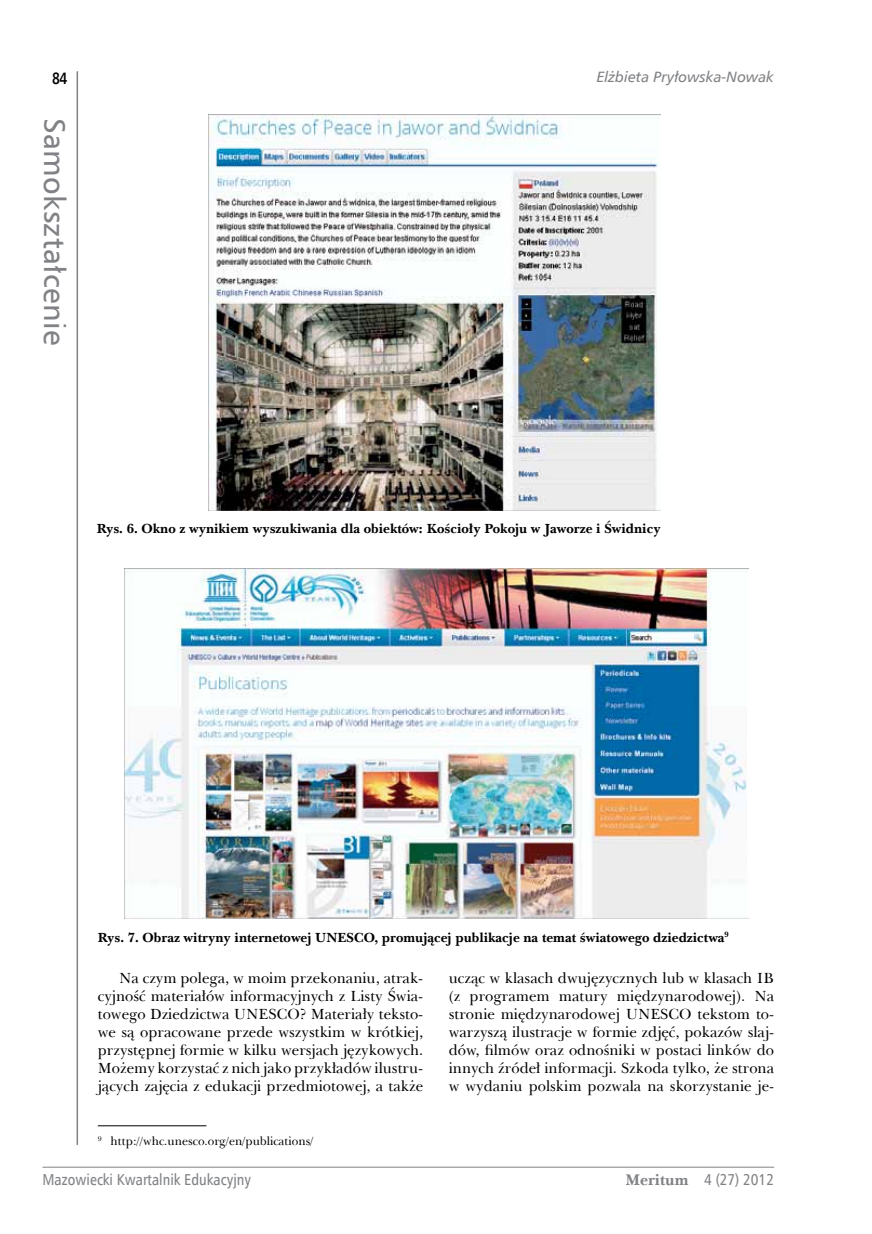
<style>
.page{position:relative;width:872px;height:1234px;background:#fff}
.page>*{position:absolute;margin:0;border:0;box-sizing:border-box;transform-origin:0 0}
.t1{font:30px "Humnst 777 EU";letter-spacing:.01em;color:#808285}
.t2{font:700 16.5px "Humnst 777 EU";color:#000;scale:.8 1}
.t3{font:15.75px "Humnst 777 Cn EU";color:#808285}
.t4{font:15px/18px "Baskerville EU";color:#000;text-align:justify}
.t5{font:italic 15px "Humnst 777 EU";color:#808285}
.t6{font:700 13.5px "Baskerville EU";color:#000}
.t7{font:12px "Baskerville EU";color:#000}
.s1{font-family:"Baskerville EU";font-weight:700}
</style>
<div class="page">
<hr style="left:77px;top:71px;width:1px;height:1073px;background:#808285">
<hr style="left:43px;top:1166px;width:731px;height:1px;background:#808285">
<img style="left:124px;top:568px;width:624px;height:350px">
<img style="left:208px;top:115px;width:452px;height:395px">
<hr style="left:98px;top:1125px;width:108px;height:1px;background:#000">
<p class="t2" style="left:52px;top:67px;width:20px">84</p>
<h1 class="t1" style="left:73px;top:118px;width:228px;rotate:90deg">Samokształcenie</h1>
<p class="t5" style="left:597px;top:67px;width:179px">Elżbieta Pryłowska-Nowak</p>
<p class="t6" style="left:97px;top:520px;width:565px">Rys. 6. Okno z wynikiem wyszukiwania dla obiektów: Kościoły Pokoju w Jaworze i Świdnicy</p>
<p class="t6" style="left:98px;top:928px;width:632px">Rys. 7. Obraz witryny internetowej UNESCO, promującej publikacje na temat światowego dziedzictwa<sup>9</sup></p>
<p class="t4" style="left:98px;top:968px;width:327px;text-indent:21px">Na czym polega, w moim przekonaniu, atrak&shy;cyjność materiałów informacyjnych z Listy Świa&shy;towego Dziedzictwa UNESCO? Materiały teksto&shy;we są opracowane przede wszystkim w krótkiej, przystępnej formie w kilku wersjach językowych.<br>Możemy korzystać z nich jako przykładów ilustru&shy;jących zajęcia z edukacji przedmiotowej, a także</p>
<p class="t4" style="left:449px;top:968px;width:327px">ucząc w klasach dwujęzycznych lub w klasach IB (z programem matury międzynarodowej). Na stronie międzynarodowej UNESCO tekstom to&shy;warzyszą ilustracje w formie zdjęć, pokazów slaj&shy;dów, filmów oraz odnośniki w postaci linków do innych źródeł informacji. Szkoda tylko, że strona w wydaniu polskim pozwala na skorzystanie je-</p>
<p class="t7" style="left:98px;top:1133px;width:217px"><sup>9</sup> http://whc.unesco.org/en/publications/</p>
<p class="t3" style="left:43px;top:1169px;width:210px">Mazowiecki Kwartalnik Edukacyjny</p>
<p class="t3" style="left:625px;top:1169px;width:150px"><span class="s1">Meritum</span> 4 (27) 2012</p>
</div>
